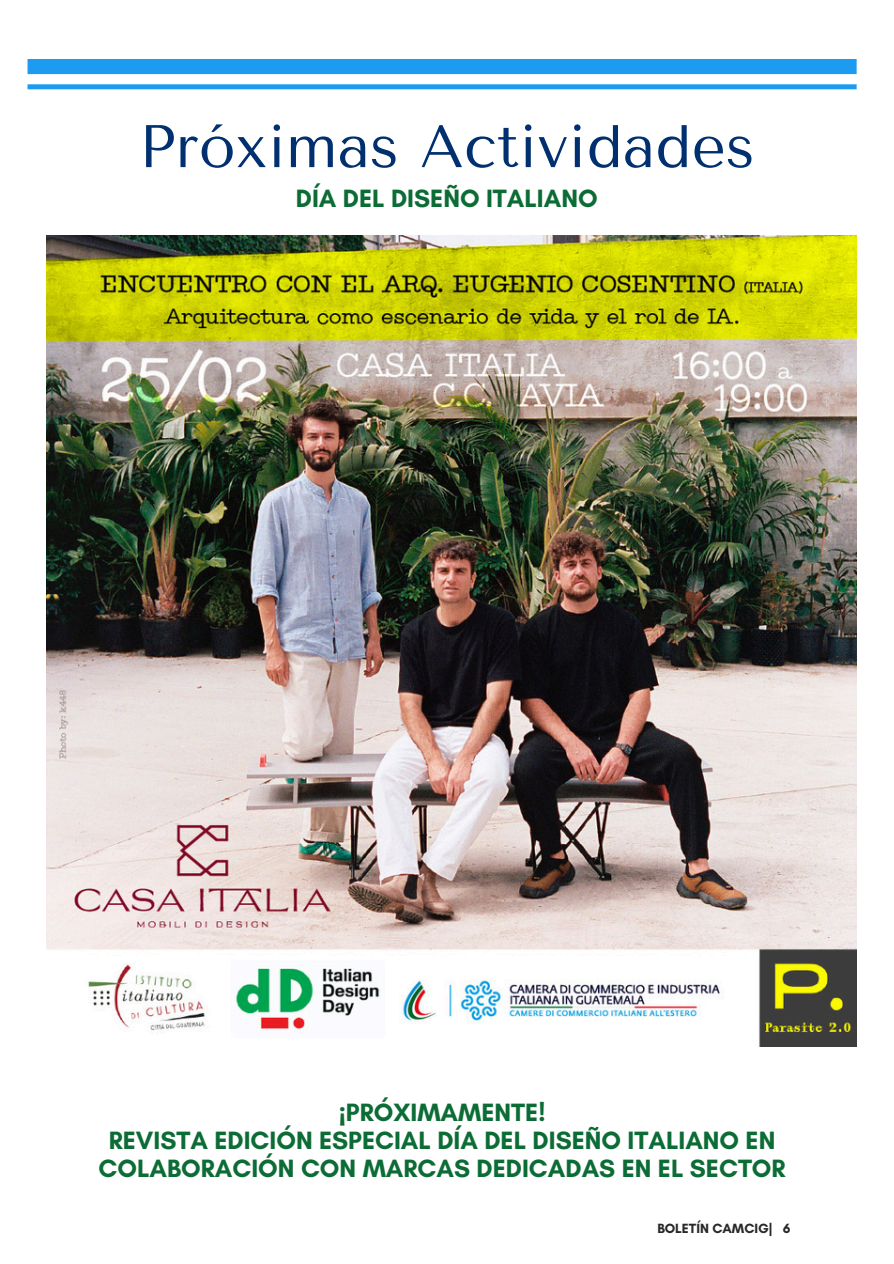
<style>
.page{position:relative;width:894px;height:1264px;background:#fff}
.page>*{position:absolute;margin:0;border:0;box-sizing:border-box;transform-origin:0 0}
.t1{font:60px "Tenor Sans";color:#003070}
.t2{font:700 25.5px/28.2px "Glacial Indifference";color:#0c6c35;text-align:center}
.t3{font:700 13.65px "Glacial Indifference";color:#282828}
.s1{font-family:"Noto Sans"}
</style>
<div class="page">
<svg style="left:28px;top:59px;width:828px;height:30px"></svg>
<img style="left:46px;top:236px;width:810px;height:810px">
<h2 class="t1" style="left:139px;top:112px;width:617px">Próximas Actividades</h2>
<p class="t2" style="left:296px;top:184px;width:303px">DÍA DEL DISEÑO ITALIANO</p>
<p class="t2" style="left:98px;top:1098px;width:688px"><span class="s1">¡</span>PRÓXIMAMENTE!<br>REVISTA EDICIÓN ESPECIAL DÍA DEL DISEÑO ITALIANO EN<br>COLABORACIÓN CON MARCAS DEDICADAS EN EL SECTOR</p>
<h1 class="t3" style="left:657px;top:1219px;width:135px">BOLETÍN CAMCIG| 6</h1>
</div>
